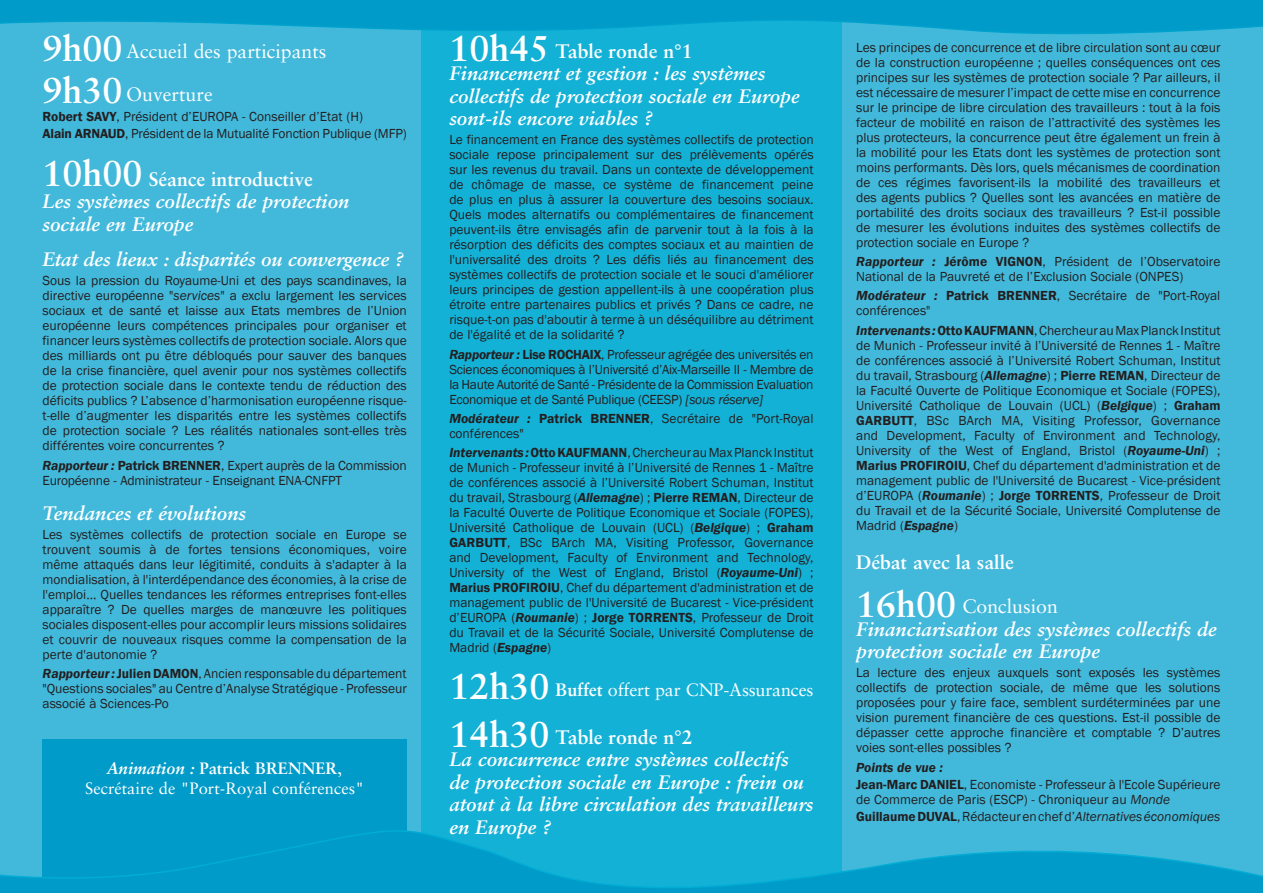
<style>
.page{position:relative;width:1263px;height:893px;background:#fff}
.page>*{position:absolute;margin:0;border:0;box-sizing:border-box;transform-origin:0 0}
.t1{font:700 36px/47.4px "Sabon";color:#fff}
.t2{font:italic 700 19.5px/22.5px "Sabon";color:#fff}
.t3{font:700 19.5px "Sabon";color:#fff}
.t4{font:19.5px "Sabon";color:#fff}
.t5{font:18px "Sabon";letter-spacing:-.01em;color:#fff}
.t6{font:16.5px/19.8px "Sabon";color:#fff;text-align:center}
.t7{font:13.5px/15px "Franklin Gothic";color:#231f20;text-align:justify}
.s1{font-weight:600}
.s2{font-style:italic}
.s3{font-weight:600;font-style:italic}
.s4{font-weight:700;font-style:italic}
.s5{font-weight:700}
</style>
<div class="page">
<div style="left:421px;top:0;width:421px;height:893px;background:#14b1d6"></div>
<div style="left:842px;top:20px;width:421px;height:873px;background:#42b9db"></div>
<div style="left:0;top:0;width:421px;height:893px;background:#42b9db"></div>
<svg style="left:0;top:0;width:1263px;height:35px"></svg>
<div style="left:43px;top:740px;width:364px;height:152px;background:#009bc8"></div>
<svg style="left:0;top:820px;width:1263px;height:73px;fill:#009bc8"></svg>
<h1 class="t1" style="left:43px;top:24px;width:82px">9h00</h1>
<h2 class="t4" style="left:126px;top:39px;width:202px">Accueil des participants</h2>
<h2 class="t4" style="left:126px;top:83px;width:88px">Ouverture</h2>
<p class="t7" style="left:43px;top:108px;width:366px;line-height:17.1px"><span class="s1">Robert SAVY</span>, Président d’EUROPA - Conseiller d’Etat (H)<br><span class="s1">Alain ARNAUD</span>, Président de la Mutualité Fonction Publique (MFP)</p>
<h2 class="t3" style="left:149px;top:167px;width:166px">Séance introductive</h2>
<h2 class="t2" style="left:43px;top:190px;width:308px">Les systèmes collectifs de protection sociale en Europe</h2>
<h2 class="t2" style="left:43px;top:248px;width:363px">Etat des lieux : disparités ou convergence ?</h2>
<p class="t7" style="left:43px;top:274px;width:366px">Sous la pression du Royaume-Uni et des pays scandinaves, la directive européenne "<span class="s2">services</span>" a exclu largement les services sociaux et de santé et laisse aux Etats membres de l’Union européenne leurs compétences principales pour organiser et financer leurs systèmes collectifs de protection sociale. Alors que des milliards ont pu être débloqués pour sauver des banques de la crise financière, quel avenir pour nos systèmes collectifs de protection sociale dans le contexte tendu de réduction des déficits publics ? L’absence d’harmonisation européenne risque&shy;t-elle d’augmenter les disparités entre les systèmes collectifs de protection sociale ? Les réalités nationales sont-elles très différentes voire concurrentes ?</p>
<p class="t7" style="left:43px;top:458px;width:366px"><span class="s3">Rapporteur :</span> <span class="s1">Patrick BRENNER</span>, Expert auprès de la Commission<br>Européenne - Administrateur - Enseignant ENA-CNFPT</p>
<h2 class="t2" style="left:43px;top:501px;width:205px">Tendances et évolutions</h2>
<p class="t7" style="left:43px;top:527px;width:366px">Les systèmes collectifs de protection sociale en Europe se trouvent soumis à de fortes tensions économiques, voire même attaqués dans leur légitimité, conduits à s'adapter à la mondialisation, à l'interdépendance des économies, à la crise de l'emploi… Quelles tendances les réformes entreprises font-elles apparaître ? De quelles marges de manœuvre les politiques sociales disposent-elles pour accomplir leurs missions solidaires et couvrir de nouveaux risques comme la compensation de la perte d'autonomie ?</p>
<p class="t7" style="left:43px;top:667px;width:366px"><span class="s3">Rapporteur :</span> <span class="s1">Julien DAMON</span>, Ancien responsable du département "Questions sociales" au Centre d’Analyse Stratégique - Professeur associé à Sciences-Po</p>
<h1 class="t1" style="left:43px;top:66px;width:82px">9h30</h1>
<h1 class="t1" style="left:43px;top:149px;width:102px">10h00</h1>
<p class="t6" style="left:85px;top:758px;width:281px"><span class="s4">Animation :</span> <span class="s5">Patrick BRENNER</span>,<br>Secrétaire de "Port-Royal conférences"</p>
<h1 class="t1" style="left:449px;top:24px;width:102px">10h45</h1>
<h2 class="t3" style="left:556px;top:39px;width:139px">Table ronde n°1</h2>
<h2 class="t2" style="left:449px;top:62px;width:352px">Financement et gestion : les systèmes collectifs de protection sociale en Europe sont-ils encore viables ?</h2>
<p class="t7" style="left:449px;top:133px;width:366px">Le financement en France des systèmes collectifs de protection sociale repose principalement sur des prélèvements opérés sur les revenus du travail. Dans un contexte de développement de chômage de masse, ce système de financement peine de plus en plus à assurer la couverture des besoins sociaux.<br>Quels modes alternatifs ou complémentaires de financement peuvent-ils être envisagés afin de parvenir tout à la fois à la résorption des déficits des comptes sociaux et au maintien de l'universalité des droits ? Les défis liés au financement des systèmes collectifs de protection sociale et le souci d'améliorer leurs principes de gestion appellent-ils à une coopération plus étroite entre partenaires publics et privés ? Dans ce cadre, ne risque-t-on pas d'aboutir à terme à un déséquilibre au détriment de l'égalité et de la solidarité ?</p>
<p class="t7" style="left:449px;top:347px;width:366px"><span class="s3">Rapporteur :</span> <span class="s1">Lise ROCHAIX</span>, Professeur agrégée des universités en Sciences économiques à l’Université d’Aix-Marseille II - Membre de la Haute Autorité de Santé - Présidente de la Commission Evaluation Economique et de Santé Publique (CEESP) <span class="s2">[sous réserve]</span></p>
<p class="t7" style="left:449px;top:411px;width:366px"><span class="s3">Modérateur :</span> <span class="s1">Patrick BRENNER</span>, Secrétaire de "Port-Royal conférences"</p>
<p class="t7" style="left:449px;top:445px;width:366px"><span class="s3">Intervenants :</span><span class="s1">Otto KAUFMANN</span>, Chercheur au Max Planck Institut de Munich - Professeur invité à l’Université de Rennes 1 - Maître de conférences associé à l’Université Robert Schuman, Institut du travail, Strasbourg (<span class="s3">Allemagne</span>) ; <span class="s1">Pierre REMAN</span>, Directeur de la Faculté Ouverte de Politique Economique et Sociale (FOPES), Université Catholique de Louvain (UCL) (<span class="s3">Belgique</span>) ; <span class="s1">Graham GARBUTT</span>, BSc BArch MA, Visiting Professor, Governance and Development, Faculty of Environment and Technology, University of the West of England, Bristol (<span class="s3">Royaume-Uni</span>) ; <span class="s1">Marius PROFIROIU</span>, Chef du département d'administration et de management public de l'Université de Bucarest - Vice-président d’EUROPA (<span class="s3">Roumanie</span>) ; <span class="s1">Jorge TORRENTS</span>, Professeur de Droit du Travail et de la Sécurité Sociale, Université Complutense de Madrid (<span class="s3">Espagne</span>)</p>
<h3 class="t5" style="left:556px;top:679px;width:259px"><span class="s5">Buffet</span> offert par CNP-Assurances</h3>
<h2 class="t3" style="left:556px;top:725px;width:139px">Table ronde n°2</h2>
<h2 class="t2" style="left:449px;top:748px;width:366px">La concurrence entre systèmes collectifs<br>de protection sociale en Europe : frein ou atout à la libre circulation des travailleurs en Europe ?</h2>
<h1 class="t1" style="left:449px;top:662px;width:102px">12h30<br>14h30</h1>
<p class="t7" style="left:856px;top:40px;width:366px">Les principes de concurrence et de libre circulation sont au cœur de la construction européenne ; quelles conséquences ont ces principes sur les systèmes de protection sociale ? Par ailleurs, il est nécessaire de mesurer l’impact de cette mise en concurrence sur le principe de libre circulation des travailleurs : tout à la fois facteur de mobilité en raison de l’attractivité des systèmes les plus protecteurs, la concurrence peut être également un frein à la mobilité pour les Etats dont les systèmes de protection sont moins performants. Dès lors, quels mécanismes de coordination de ces régimes favorisent-ils la mobilité des travailleurs et des agents publics ? Quelles sont les avancées en matière de portabilité des droits sociaux des travailleurs ? Est-il possible de mesurer les évolutions induites des systèmes collectifs de protection sociale en Europe ?</p>
<p class="t7" style="left:856px;top:254px;width:366px"><span class="s3">Rapporteur :</span> <span class="s1">Jérôme VIGNON</span>, Président de l’Observatoire<br>National de la Pauvreté et de l’Exclusion Sociale (ONPES)</p>
<p class="t7" style="left:856px;top:289px;width:366px"><span class="s3">Modérateur :</span> <span class="s1">Patrick BRENNER</span>, Secrétaire de "Port-Royal conférences"</p>
<p class="t7" style="left:856px;top:323px;width:366px"><span class="s3">Intervenants :</span><span class="s1">Otto KAUFMANN</span>, Chercheur au Max Planck Institut de Munich - Professeur invité à l’Université de Rennes 1 - Maître de conférences associé à l’Université Robert Schuman, Institut du travail, Strasbourg (<span class="s3">Allemagne</span>) ; <span class="s1">Pierre REMAN</span>, Directeur de la Faculté Ouverte de Politique Economique et Sociale (FOPES), Université Catholique de Louvain (UCL) (<span class="s3">Belgique</span>) ; <span class="s1">Graham GARBUTT</span>, BSc BArch MA, Visiting Professor, Governance and Development, Faculty of Environment and Technology, University of the West of England, Bristol (<span class="s3">Royaume-Uni</span>) ; <span class="s1">Marius PROFIROIU</span>, Chef du département d'administration et de management public de l'Université de Bucarest - Vice-président d’EUROPA (<span class="s3">Roumanie</span>) ; <span class="s1">Jorge TORRENTS</span>, Professeur de Droit du Travail et de la Sécurité Sociale, Université Complutense de Madrid (<span class="s3">Espagne</span>)</p>
<h2 class="t3" style="left:856px;top:550px;width:159px">Débat avec la salle</h2>
<h2 class="t4" style="left:962px;top:595px;width:97px">Conclusion</h2>
<h2 class="t2" style="left:856px;top:617px;width:362px">Financiarisation des systèmes collectifs de protection sociale en Europe</h2>
<p class="t7" style="left:856px;top:666px;width:366px">La lecture des enjeux auxquels sont exposés les systèmes collectifs de protection sociale, de même que les solutions proposées pour y faire face, semblent surdéterminées par une vision purement financière de ces questions. Est-il possible de dépasser cette approche financière et comptable ? D’autres voies sont-elles possibles ?</p>
<p class="t7" style="left:856px;top:759px;width:366px;line-height:17.1px"><span class="s3">Points de vue :<br></span><span class="s1">Jean-Marc DANIEL</span>, Economiste - Professeur à l'Ecole Supérieure</p>
<p class="t7" style="left:856px;top:791px;width:366px;line-height:17.1px">de Commerce de Paris (ESCP) - Chroniqueur au <span class="s2">Monde<br></span><span class="s1">Guillaume DUVAL</span>, Rédacteur en chef d’<span class="s2">Alternatives économiques</span></p>
<h1 class="t1" style="left:856px;top:580px;width:102px">16h00</h1>
</div>
